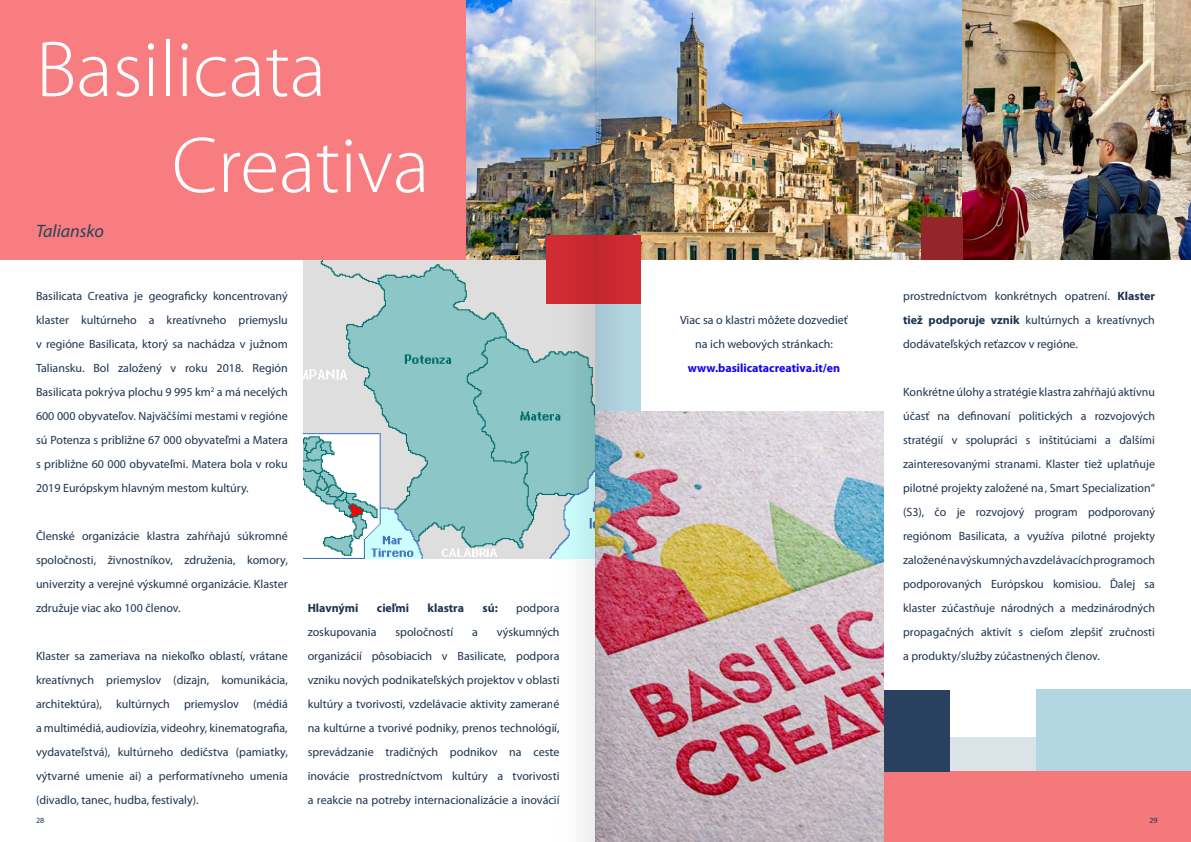
<style>
.page{position:relative;width:1191px;height:842px;background:#fff}
.page>*{position:absolute;margin:0;border:0;box-sizing:border-box;transform-origin:0 0}
.t1{font:300 80px/96px "Myriad Pro";color:#fff}
.t2{font:italic 18px "Myriad Pro";color:#29405e}
.t3{font:12px/24px "Myriad Pro";color:#1c3351;text-align:justify}
.t4{font:700 12px "Myriad Pro";color:#1400f5}
.t5{font:700 12px "Myriad Pro";color:#1c3351}
.t6{font:8px "Myriad Pro";color:#1c3351}
.s1{font-weight:700}
</style>
<div class="page">
<div style="left:595px;top:300px;width:46px;height:111px;background:#b3d6e3"></div>
<div style="left:944px;top:738px;width:93px;height:66px;background:#d9e3e8"></div>
<img style="left:304px;top:260px;width:249px;height:298px">
<img style="left:638px;top:0;width:553px;height:259px">
<svg style="left:0;top:0;width:553px;height:260px;background:#e68186"></svg>
<div style="left:879px;top:771px;width:312px;height:71px;background:#f5787a"></div>
<div style="left:1036px;top:689px;width:155px;height:82px;background:#b3d6e3"></div>
<div style="left:881px;top:690px;width:69px;height:82px;background:#29405e"></div>
<div style="left:921px;top:217px;width:42px;height:43px;background:#942629"></div>
<div style="left:546px;top:235px;width:95px;height:68px;background:#d12b33"></div>
<img style="left:638px;top:411px;width:245px;height:431px">
<img style="left:595px;top:0;width:43px;height:842px">
<svg style="left:553px;top:0;width:42px;height:842px"></svg>
<h1 class="t1" style="left:172px;top:23px;width:259px;text-indent:-136px">Basilicata<br>Creativa</h1>
<h2 class="t2" style="left:36px;top:221px;width:69px">Taliansko</h2>
<p class="t3" style="left:36px;top:284px;width:253px">Basilicata Creativa je geograficky koncentrovaný klaster kultúrneho a kreatívneho priemyslu v regióne Basilicata, ktorý sa nachádza v južnom Taliansku. Bol založený v roku 2018. Región Basilicata pokrýva plochu 9 995 km<sup>2</sup> a má necelých 600 000 obyvateľov. Najväčšími mestami v regióne sú Potenza s približne 67 000 obyvateľmi a Matera s približne 60 000 obyvateľmi. Matera bola v roku 2019 Európskym hlavným mestom kultúry.</p>
<p class="t3" style="left:36px;top:524px;width:253px">Členské organizácie klastra zahŕňajú súkromné spoločnosti, živnostníkov, združenia, komory, univerzity a verejné výskumné organizácie. Klaster združuje viac ako 100 členov.</p>
<p class="t3" style="left:36px;top:644px;width:253px">Klaster sa zameriava na niekoľko oblastí, vrátane kreatívnych priemyslov (dizajn, komunikácia, architektúra), kultúrnych priemyslov (médiá a multimédiá, audiovízia, videohry, kinematografia, vydavateľstvá), kultúrneho dedičstva (pamiatky, výtvarné umenie ai) a performatívneho umenia (divadlo, tanec, hudba, festivaly).</p>
<p class="t5" style="left:308px;top:600px;width:52px">Hlavnými</p>
<p class="t5" style="left:377px;top:600px;width:34px">cieľmi</p>
<p class="t5" style="left:427px;top:600px;width:38px">klastra</p>
<p class="t5" style="left:482px;top:600px;width:17px">sú:</p>
<p class="t3" style="left:516px;top:596px;width:45px">podpora</p>
<p class="t3" style="left:308px;top:620px;width:70px">zoskupovania</p>
<p class="t3" style="left:395px;top:620px;width:59px">spoločností</p>
<p class="t3" style="left:472px;top:620px;width:7px">a</p>
<p class="t3" style="left:308px;top:620px;width:253px;text-indent:189px">výskumných organizácií pôsobiacich v Basilicate, podpora vzniku nových podnikateľských projektov v oblasti kultúry a tvorivosti, vzdelávacie aktivity zamerané na kultúrne a tvorivé podniky, prenos technológií, sprevádzanie tradičných podnikov na ceste inovácie prostredníctvom kultúry a tvorivosti a reakcie na potreby internacionalizácie a inovácií</p>
<p class="t3" style="left:680px;top:308px;width:169px;text-align:center">Viac sa o klastri môžete dozvedieť na ich webových stránkach:</p>
<p class="t4" style="left:688px;top:360px;width:154px">www.basilicatacreativa.it/en</p>
<p class="t3" style="left:903px;top:284px;width:253px">prostredníctvom konkrétnych opatrení. <span class="s1">Klaster tiež podporuje vznik</span> kultúrnych a kreatívnych dodávateľských reťazcov v regióne.</p>
<p class="t3" style="left:903px;top:380px;width:253px">Konkrétne úlohy a stratégie klastra zahŕňajú aktívnu účasť na definovaní politických a rozvojových stratégií v spolupráci s inštitúciami a ďalšími zainteresovanými stranami. Klaster tiež uplatňuje pilotné projekty založené na ‚ Smart Specialization“ (S3), čo je rozvojový program podporovaný regiónom Basilicata, a využíva pilotné projekty založené na výskumných a vzdelávacích programoch podporovaných Európskou komisiou. Ďalej sa klaster zúčastňuje národných a medzinárodných propagačných aktivít s cieľom zlepšiť zručnosti a produkty/služby zúčastnených členov.</p>
<p class="t6" style="left:36px;top:816px;width:10px">28</p>
<p class="t6" style="left:1149px;top:816px;width:10px">29</p>
</div>
